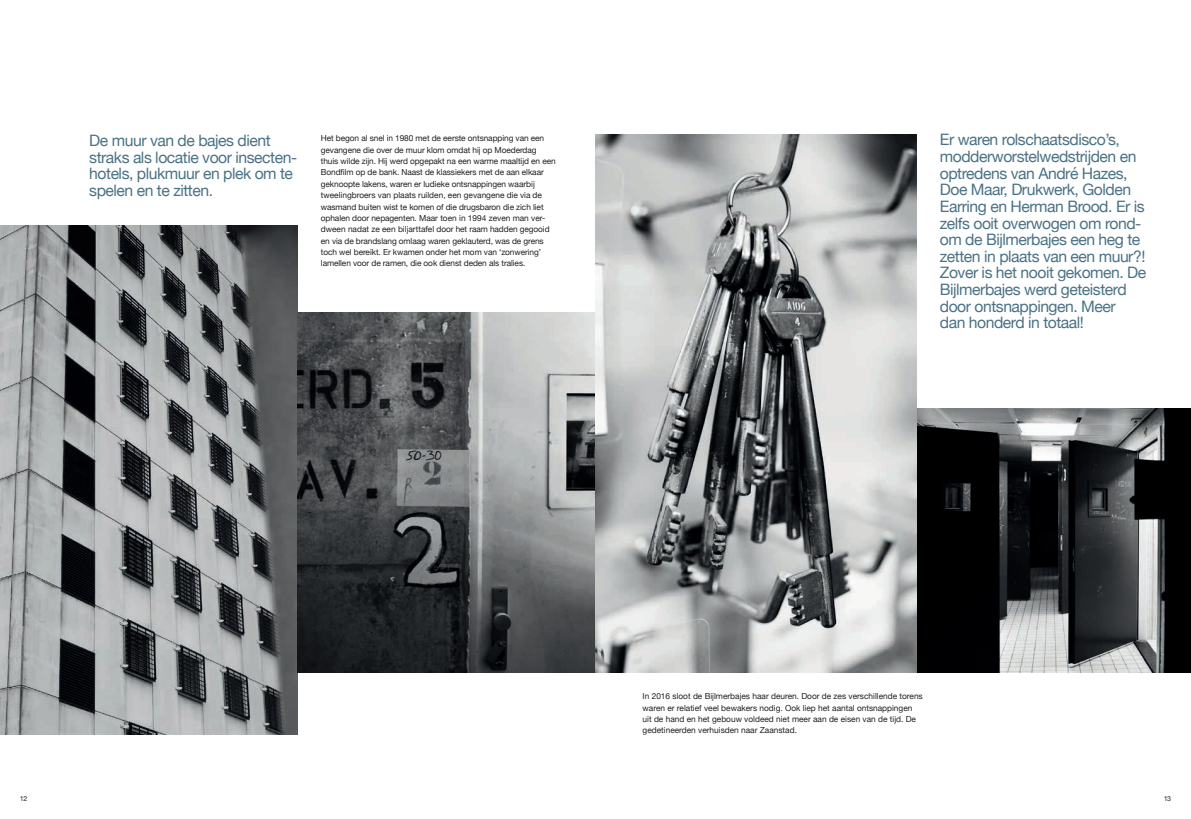
<style>
.page{position:relative;width:1191px;height:819px;background:#fff}
.page>*{position:absolute;margin:0;border:0;box-sizing:border-box;transform-origin:0 0}
.t1{font:15.75px/16.6px "Helvetica Neue";letter-spacing:-.03em;color:#4a7285}
.t2{font:8.31px/11.4px "Helvetica Neue";letter-spacing:-.01em;color:#231f20}
.t3{font:7px "Helvetica Neue";color:#231f20}
</style>
<div class="page">
<img style="left:0;top:225px;width:298px;height:509px">
<img style="left:298px;top:313px;width:297px;height:359px">
<img style="left:916px;top:409px;width:275px;height:263px">
<img style="left:595px;top:134px;width:321px;height:538px">
<h1 class="t1" style="left:89px;top:133px;width:209px">De muur van de bajes dient straks als locatie voor insecten&shy;hotels, plukmuur en plek om te spelen en te zitten.</h1>
<p class="t2" style="left:321px;top:133px;width:236px">Het begon al snel in 1980 met de eerste ontsnapping van een gevangene die over de muur klom omdat hij op Moederdag thuis wilde zijn. Hij werd opgepakt na een warme maaltijd en een Bondfilm op de bank. Naast de klassiekers met de aan elkaar geknoopte lakens, waren er ludieke ontsnappingen waarbij tweelingbroers van plaats ruilden, een gevangene die via de wasmand buiten wist te komen of die drugsbaron die zich liet ophalen door nepagenten. Maar toen in 1994 zeven man ver&shy;dween nadat ze een biljarttafel door het raam hadden gegooid en via de brandslang omlaag waren geklauterd, was de grens toch wel bereikt. Er kwamen onder het mom van ‘zonwering’ lamellen voor de ramen, die ook dienst deden als tralies.</p>
<p class="t1" style="left:940px;top:132px;width:208px">Er waren rolschaatsdisco’s, modderworstelwedstrijden en optredens van André Hazes,<br>Doe Maar, Drukwerk, Golden<br>Earring en Herman Brood. Er is zelfs ooit overwogen om rond&shy;om de Bijlmerbajes een heg te zetten in plaats van een muur?!<br>Zover is het nooit gekomen. De<br>Bijlmerbajes werd geteisterd door ontsnappingen. Meer<br>dan honderd in totaal!</p>
<p class="t2" style="left:642px;top:691px;width:282px">In 2016 sloot de Bijlmerbajes haar deuren. Door de zes verschillende torens waren er relatief veel bewakers nodig. Ook liep het aantal ontsnappingen uit de hand en het gebouw voldeed niet meer aan de eisen van de tijd. De gedetineerden verhuisden naar Zaanstad.</p>
<p class="t3" style="left:20px;top:793px;width:9px">12</p>
<p class="t3" style="left:1163px;top:793px;width:9px">13</p>
</div>
